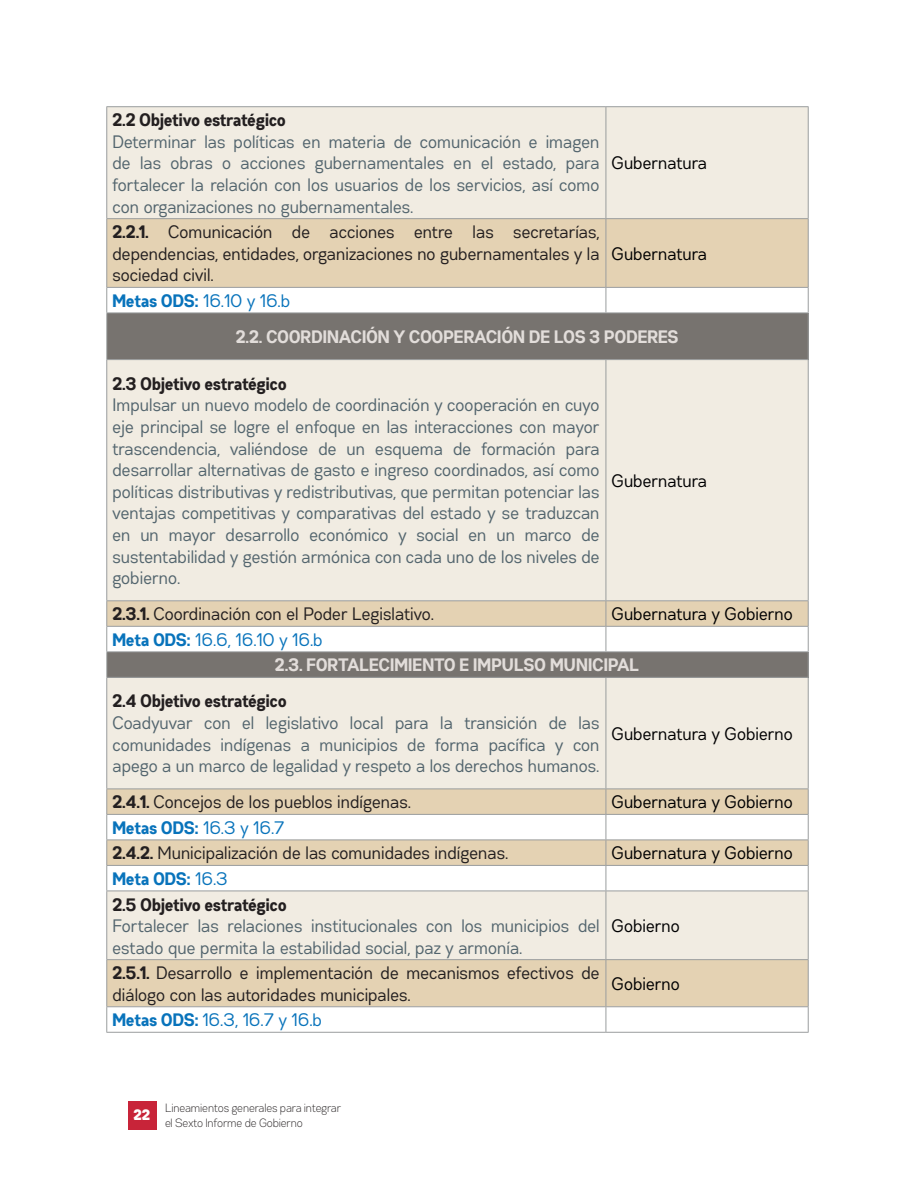
<style>
.page{position:relative;width:915px;height:1191px;background:#fff}
.page>*{position:absolute;margin:0;border:0;box-sizing:border-box;transform-origin:0 0}
.t1{font:18px/21.6px "Gabriel Sans Cond Normal";color:#53656e;text-align:justify}
.t2{font:18px/21.6px "Gabriel Sans Cond Normal";color:#231f20;text-align:justify}
.t3{font:18px "Gabriel Sans Cond Normal";color:#000001}
.t4{font:18px/25.5px "Gabriel Sans Cond Bold";color:#231f20}
.t5{font:18px "Gabriel Sans Cond Bold";color:#e2ddda}
.t6{font:18px "Gabriel Sans Cond Normal";letter-spacing:-.01em;color:#0873bb}
.t7{font:18px "Gabriel Sans Cond Bold";color:#0873bb}
.t8{font:15px "Gabriel Sans Cond Black";color:#fff}
.t9{font:12px/14.4px "Gabriel Sans Cond Light";color:#231f20}
.s1{font-family:"Gabriel Sans Cond Bold"}
.s2{font-family:"Gabriel Sans Cond Normal"}
.s3{color:#0873bb}
.s4{font-family:"Gabriel Sans Cond Normal";color:#0873bb}
</style>
<div class="page">
<div style="left:128px;top:1101px;width:28px;height:28px;background:#c82439"></div>
<div style="left:107px;top:107px;width:700px;height:111px;background:#f1ece2"></div>
<div style="left:107px;top:219px;width:700px;height:68px;background:#e4d2b3"></div>
<svg style="left:107px;top:288px;width:700px;height:744px"></svg>
<div style="left:107px;top:313px;width:700px;height:46px;background:#77736f"></div>
<div style="left:107px;top:360px;width:700px;height:240px;background:#f1ece2"></div>
<div style="left:107px;top:652px;width:700px;height:25px;background:#77736f"></div>
<hr style="left:106px;top:106px;width:499px;height:1px;background:#9a9d9e">
<hr style="left:106px;top:107px;width:1px;height:111px;background:#9a9d9e">
<hr style="left:605px;top:106px;width:203px;height:1px;background:#9a9d9e">
<hr style="left:605px;top:107px;width:1px;height:111px;background:#9a9d9e">
<hr style="left:807px;top:107px;width:1px;height:111px;background:#9a9d9e">
<hr style="left:106px;top:218px;width:499px;height:1px;background:#9a9d9e">
<hr style="left:106px;top:219px;width:1px;height:68px;background:#9a9d9e">
<hr style="left:605px;top:218px;width:203px;height:1px;background:#9a9d9e">
<hr style="left:605px;top:219px;width:1px;height:68px;background:#9a9d9e">
<hr style="left:807px;top:219px;width:1px;height:68px;background:#9a9d9e">
<hr style="left:106px;top:287px;width:499px;height:1px;background:#9a9d9e">
<svg style="left:106px;top:288px;width:1px;height:24px"></svg>
<hr style="left:605px;top:287px;width:203px;height:1px;background:#9a9d9e">
<svg style="left:605px;top:288px;width:1px;height:24px"></svg>
<svg style="left:807px;top:288px;width:1px;height:24px"></svg>
<hr style="left:106px;top:312px;width:499px;height:1px;background:#9a9d9e">
<hr style="left:106px;top:313px;width:1px;height:46px;background:#9a9d9e">
<hr style="left:605px;top:312px;width:203px;height:1px;background:#9a9d9e">
<hr style="left:807px;top:313px;width:1px;height:46px;background:#9a9d9e">
<hr style="left:106px;top:359px;width:499px;height:1px;background:#9a9d9e">
<hr style="left:106px;top:360px;width:1px;height:240px;background:#9a9d9e">
<hr style="left:605px;top:359px;width:203px;height:1px;background:#9a9d9e">
<hr style="left:605px;top:360px;width:1px;height:240px;background:#9a9d9e">
<hr style="left:807px;top:360px;width:1px;height:240px;background:#9a9d9e">
<hr style="left:106px;top:600px;width:499px;height:1px;background:#9a9d9e">
<hr style="left:605px;top:600px;width:203px;height:1px;background:#9a9d9e">
<hr style="left:106px;top:626px;width:499px;height:1px;background:#9a9d9e">
<hr style="left:605px;top:626px;width:203px;height:1px;background:#9a9d9e">
<svg style="left:605px;top:601px;width:1px;height:50px"></svg>
<hr style="left:106px;top:651px;width:499px;height:1px;background:#9a9d9e">
<svg style="left:106px;top:601px;width:1px;height:76px"></svg>
<hr style="left:605px;top:651px;width:203px;height:1px;background:#9a9d9e">
<svg style="left:807px;top:601px;width:1px;height:76px"></svg>
<hr style="left:106px;top:677px;width:499px;height:1px;background:#9a9d9e">
<hr style="left:106px;top:677px;width:1px;height:111px;background:#9a9d9e">
<hr style="left:605px;top:677px;width:203px;height:1px;background:#9a9d9e">
<hr style="left:605px;top:677px;width:1px;height:111px;background:#9a9d9e">
<hr style="left:807px;top:677px;width:1px;height:111px;background:#9a9d9e">
<hr style="left:106px;top:788px;width:499px;height:1px;background:#9a9d9e">
<hr style="left:605px;top:788px;width:203px;height:1px;background:#9a9d9e">
<hr style="left:106px;top:814px;width:499px;height:1px;background:#9a9d9e">
<hr style="left:605px;top:814px;width:203px;height:1px;background:#9a9d9e">
<hr style="left:106px;top:839px;width:499px;height:1px;background:#9a9d9e">
<hr style="left:605px;top:839px;width:203px;height:1px;background:#9a9d9e">
<hr style="left:106px;top:865px;width:499px;height:1px;background:#9a9d9e">
<svg style="left:106px;top:789px;width:1px;height:101px"></svg>
<hr style="left:605px;top:865px;width:203px;height:1px;background:#9a9d9e">
<svg style="left:605px;top:789px;width:1px;height:101px"></svg>
<svg style="left:807px;top:789px;width:1px;height:101px"></svg>
<hr style="left:106px;top:890px;width:499px;height:1px;background:#9a9d9e">
<hr style="left:106px;top:891px;width:1px;height:68px;background:#9a9d9e">
<hr style="left:605px;top:890px;width:203px;height:1px;background:#9a9d9e">
<hr style="left:605px;top:891px;width:1px;height:68px;background:#9a9d9e">
<hr style="left:807px;top:891px;width:1px;height:68px;background:#9a9d9e">
<hr style="left:106px;top:959px;width:499px;height:1px;background:#9a9d9e">
<hr style="left:106px;top:960px;width:1px;height:46px;background:#9a9d9e">
<hr style="left:605px;top:959px;width:203px;height:1px;background:#9a9d9e">
<hr style="left:605px;top:960px;width:1px;height:46px;background:#9a9d9e">
<hr style="left:807px;top:960px;width:1px;height:46px;background:#9a9d9e">
<hr style="left:106px;top:1006px;width:499px;height:1px;background:#9a9d9e">
<svg style="left:106px;top:1007px;width:1px;height:25px"></svg>
<hr style="left:605px;top:1006px;width:203px;height:1px;background:#9a9d9e">
<svg style="left:605px;top:1007px;width:1px;height:25px"></svg>
<svg style="left:807px;top:1007px;width:1px;height:25px"></svg>
<hr style="left:106px;top:1032px;width:499px;height:1px;background:#9a9d9e">
<hr style="left:605px;top:1032px;width:203px;height:1px;background:#9a9d9e">
<p class="t4" style="left:113px;top:107px;width:175px">2.2 Objetivo estratégico</p>
<p class="t1" style="left:113px;top:131px;width:488px">Determinar las políticas en materia de comunicación e imagen de las obras o acciones gubernamentales en el estado, para fortalecer la relación con los usuarios de los servicios, así como con organizaciones no gubernamentales.</p>
<p class="t2" style="left:113px;top:221px;width:488px"><span class="s1">2.2.1.</span> Comunicación de acciones entre las secretarías, dependencias, entidades, organizaciones no gubernamentales y la sociedad civil.</p>
<p class="t3" style="left:611px;top:153px;width:97px">Gubernatura</p>
<p class="t3" style="left:611px;top:243px;width:97px">Gubernatura</p>
<p class="t6" style="left:113px;top:290px;width:179px"><span class="s1">Metas ODS:</span> 16.10 y 16.b</p>
<p class="t5" style="left:236px;top:326px;width:444px">2.2. COORDINACIÓN Y COOPERACIÓN DE LOS 3 PODERES</p>
<p class="t4" style="left:113px;top:371px;width:176px">2.3 Objetivo estratégico</p>
<p class="t1" style="left:113px;top:394px;width:488px">Impulsar un nuevo modelo de coordinación y cooperación en cuyo eje principal se logre el enfoque en las interacciones con mayor trascendencia, valiéndose de un esquema de formación para desarrollar alternativas de gasto e ingreso coordinados, así como políticas distributivas y redistributivas, que permitan potenciar las ventajas competitivas y comparativas del estado y se traduzcan en un mayor desarrollo económico y social en un marco de sustentabilidad y gestión armónica con cada uno de los niveles de gobierno.</p>
<p class="t3" style="left:611px;top:470px;width:97px">Gubernatura</p>
<p class="t2" style="left:113px;top:603px;width:323px"><span class="s1">2.3.1.</span> Coordinación con el Poder Legislativo.</p>
<p class="t3" style="left:611px;top:604px;width:183px">Gubernatura y Gobierno</p>
<p class="t6" style="left:113px;top:629px;width:212px"><span class="s1">Meta ODS:</span> 16.6, 16.10 y 16.b</p>
<p class="t5" style="left:275px;top:654px;width:366px">2.3. FORTALECIMIENTO E IMPULSO MUNICIPAL</p>
<p class="t4" style="left:113px;top:688px;width:176px">2.4 Objetivo estratégico</p>
<p class="t1" style="left:113px;top:712px;width:488px">Coadyuvar con el legislativo local para la transición de las comunidades indígenas a municipios de forma pacífica y con apego a un marco de legalidad y respeto a los derechos humanos.</p>
<p class="t3" style="left:611px;top:723px;width:183px">Gubernatura y Gobierno</p>
<p class="t2" style="left:113px;top:791px;width:300px"><span class="s1">2.4.1.</span> Concejos de los pueblos indígenas.</p>
<p class="t3" style="left:611px;top:792px;width:183px">Gubernatura y Gobierno</p>
<p class="t7" style="left:113px;top:817px;width:174px">Metas ODS: <span class="s2">16.3 y 16.7</span></p>
<p class="t2" style="left:113px;top:842px;width:397px"><span class="s1">2.4.2.</span> Municipalización de las comunidades indígenas.</p>
<p class="t3" style="left:611px;top:843px;width:183px">Gubernatura y Gobierno</p>
<p class="t4" style="left:113px;top:866px;width:176px"><span class="s3">Meta ODS:</span> <span class="s4">16.3<br></span>2.5 Objetivo estratégico</p>
<p class="t1" style="left:113px;top:915px;width:488px">Fortalecer las relaciones institucionales con los municipios del estado que permita la estabilidad social, paz y armonía.</p>
<p class="t3" style="left:611px;top:915px;width:70px">Gobierno</p>
<p class="t2" style="left:113px;top:962px;width:488px"><span class="s1">2.5.1.</span> Desarrollo e implementación de mecanismos efectivos de diálogo con las autoridades municipales.</p>
<p class="t3" style="left:611px;top:973px;width:70px">Gobierno</p>
<p class="t6" style="left:113px;top:1009px;width:211px"><span class="s1">Metas ODS:</span> 16.3, 16.7 y 16.b</p>
<p class="t8" style="left:133px;top:1106px;width:19px">22</p>
<p class="t9" style="left:165px;top:1101px;width:177px">Lineamientos generales para integrar el Sexto Informe de Gobierno</p>
</div>
